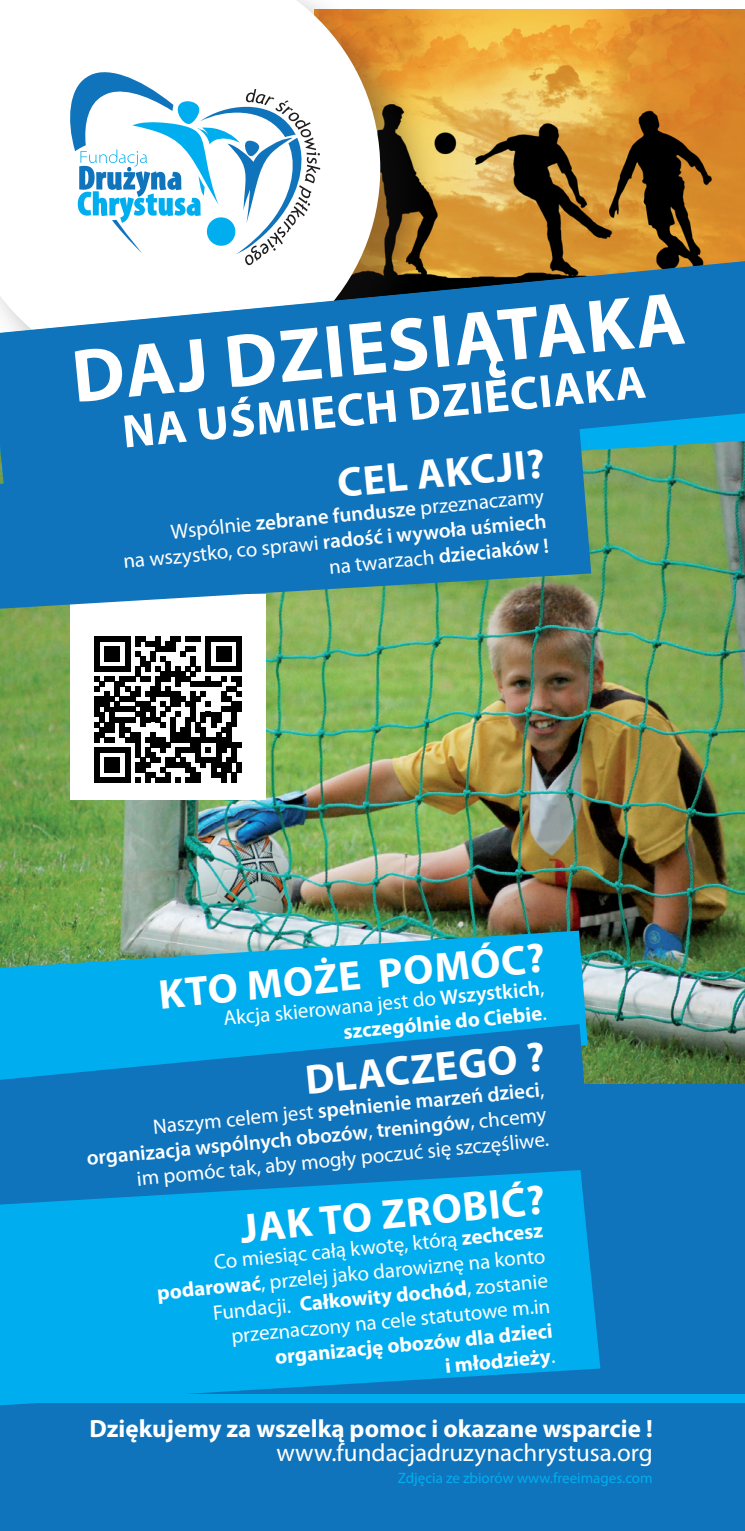
<style>
.page{position:relative;width:745px;height:1531px;background:#fff}
.page>*{position:absolute;margin:0;border:0;box-sizing:border-box;transform-origin:0 0}
.t1{font:700 75.5px "Myriad Pro";color:#fff}
.t2{font:700 47px "Myriad Pro";color:#fff}
.t3{font:700 41.75px "Myriad Pro";color:#fff}
.t4{font:700 25px "Myriad Pro";color:#fff}
.t5{font:25px "Myriad Pro";color:#fff}
.t6{font:21px/25.2px "Myriad Pro";color:#fff;text-align:right}
.t7{font:600 21px/23.8px "Myriad Pro";color:#fff;text-align:right}
.t8{font:700 21px "Myriad Pro";color:#fff}
.t9{font:15px "Myriad Pro";color:#00aeef}
.s1{font-weight:600}
.s2{font-weight:400}
.s3{font-weight:700}
</style>
<div class="page">
<img style="left:0;top:485px;width:744px;height:599px">
<div style="left:70px;top:594px;width:196px;height:205px;background:#fff"></div>
<svg style="left:95px;top:636px;width:146px;height:147px"></svg>
<div style="left:236px;top:762px;width:5px;height:10px;background:#000"></div>
<img style="left:439px;top:10px;width:305px;height:251px">
<div style="left:0;top:0;width:439px;height:439px;background:#231f20;opacity:.35"></div>
<svg style="left:0;top:0;width:380px;height:261px"></svg>
<svg style="left:66px;top:64px;width:254px;height:197px"></svg>
<svg style="left:0;top:261px;width:744px;height:223px;fill:#1074bc"></svg>
<div style="left:0;top:1084px;width:744px;height:447px;background:#1074bc"></div>
<svg style="left:0;top:428px;width:591px;height:181px;fill:#1074bc"></svg>
<svg style="left:0;top:930px;width:587px;height:94px;fill:#00aeef"></svg>
<div style="left:0;top:1204px;width:600px;height:201px;background:#00aeef"></div>
<svg style="left:0;top:1024px;width:591px;height:180px"></svg>
<div style="left:0;top:1394px;width:744px;height:8px;background:#00aeef"></div>
<p class="t1" style="left:68px;top:325px;width:616px;rotate:-5deg">DAJ DZIESIĄTAKA</p>
<p class="t2" style="left:119px;top:404px;width:526px;rotate:-6deg">NA UŚMIECH DZIECIAKA</p>
<p class="t3" style="left:335px;top:455px;width:210px;rotate:-5deg">CEL AKCJI?</p>
<p class="t6" style="left:119px;top:526px;width:426px;rotate:-6deg">Wspólnie <span class="s1">zebrane fundusze</span> przeznaczamy<br>na wszystko, co sprawi <span class="s1">radość i wywoła uśmiech </span>na twarzach <span class="s1">dzieciaków !</span></p>
<p class="t3" style="left:156px;top:966px;width:389px;rotate:-5deg">KTO MOŻE POMÓC?</p>
<p class="t6" style="left:222px;top:1006px;width:323px;rotate:-6deg">Akcja skierowana jest do <span class="s1">Wszystkich</span>,</p>
<p class="t8" style="left:342px;top:1019px;width:205px;rotate:-6deg">szczególnie do Ciebie<span class="s2">.</span></p>
<p class="t3" style="left:303px;top:1051px;width:242px;rotate:-5deg">DLACZEGO ?</p>
<p class="t7" style="left:83px;top:1124px;width:463px;rotate:-6deg"><span class="s2">Naszym celem jest</span> spełnienie marzeń dzieci<span class="s2">, </span>organizacja wspólnych obozów<span class="s2">,</span> treningów<span class="s2">, chcemy</span></p>
<p class="t6" style="left:135px;top:1168px;width:415px;rotate:-6deg">im pomóc tak, aby mogły poczuć się szczęśliwe.</p>
<p class="t6" style="left:153px;top:1256px;width:391px;rotate:-6deg">Co miesiąc całą kwotę, którą <span class="s3">zechcesz podarować</span>, przelej jako darowiznę na konto Fundacji. <span class="s3">Całkowity dochód</span>, zostanie przeznaczony na cele statutowe m.in <span class="s3">organizację obozów dla dzieci<br>i młodzieży</span>.</p>
<p class="t3" style="left:238px;top:1200px;width:307px;rotate:-5deg">JAK TO ZROBIĆ?</p>
<p class="t4" style="left:89px;top:1412px;width:564px">Dziękujemy za wszelką pomoc i okazane wsparcie !</p>
<p class="t5" style="left:276px;top:1437px;width:377px">www.fundacjadruzynachrystusa.org</p>
<p class="t9" style="left:397px;top:1468px;width:256px">Zdjęcia ze zbiorów www.freeimages.com</p>
</div>
